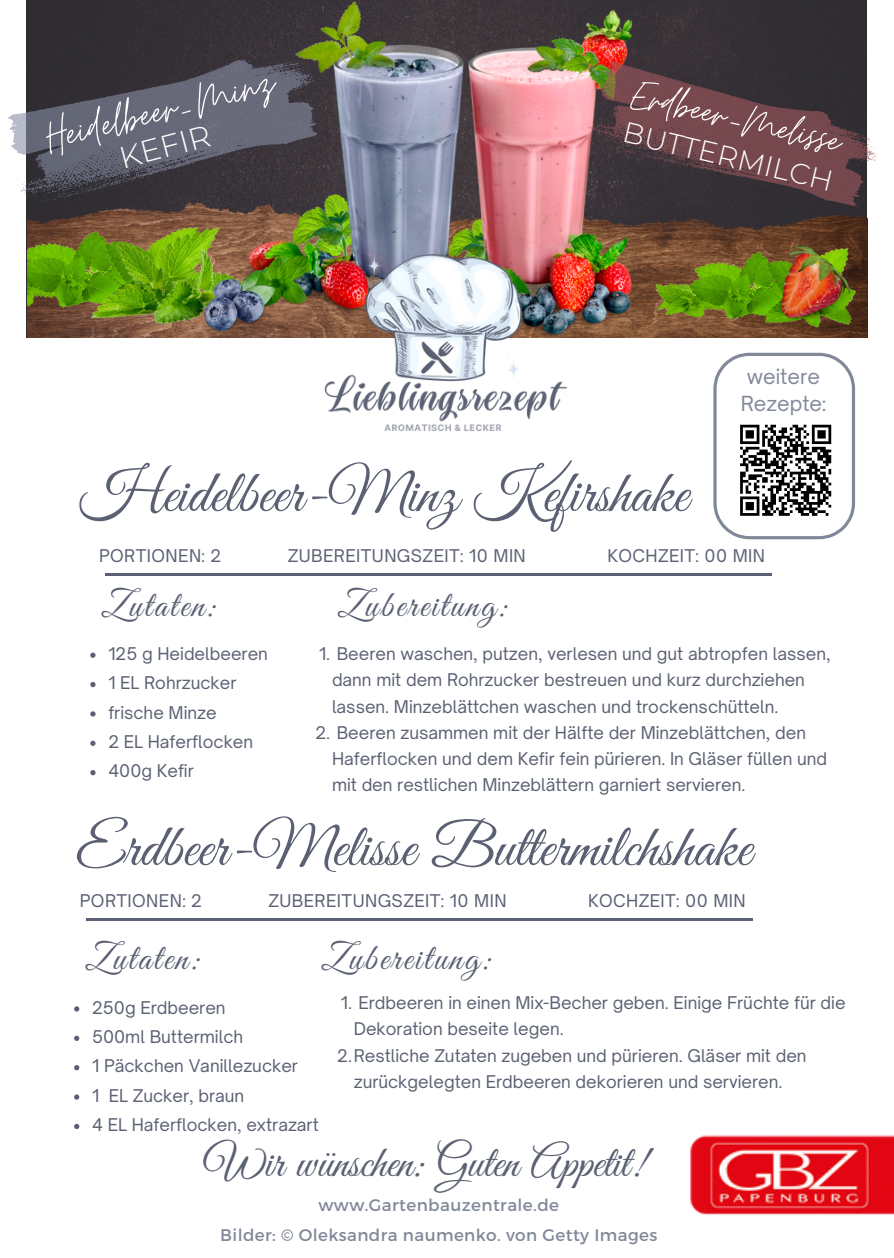
<style>
.page{position:relative;width:894px;height:1258px;background:#fff}
.page>*{position:absolute;margin:0;border:0;box-sizing:border-box;transform-origin:0 0}
.t1{font:60px "Great Vibes";color:#5b6173}
.t2{font:52.5px "Moon Time";color:#fffdfd}
.t3{font:49.2px "Moon Time";color:#fffdfd}
.t4{font:45px "Great Vibes";color:#5b6173}
.t5{font:36.9px "Great Vibes";letter-spacing:.07em;color:#5b6173}
.t6{font:300 30.6px "Montserrat";color:#fffdfd}
.t7{font:300 28.8px "Montserrat";color:#fffdfd}
.t8{font:20.1px "Open Sauce One";color:#818999}
.t9{font:16.8px/26.4px "Open Sauce One";color:#5b6173}
.t10{font:16.8px "Open Sauce One";letter-spacing:.025em;color:#5b6173}
.t11{font:16.8px "Montserrat";letter-spacing:.025em;color:#818999}
</style>
<div class="page">
<div style="left:27px;top:0;width:839px;height:57px;background:#332f34"></div>
<hr style="left:105px;top:574px;width:666px;height:2px;background:#5b6173">
<img style="left:690px;top:1135px;width:203px;height:80px">
<svg style="left:713px;top:353px;width:141px;height:186px"></svg>
<div style="left:727px;top:365px;width:108px;height:50px;background:#fff"></div>
<img style="left:27px;top:209px;width:617px;height:129px">
<svg style="left:90px;top:652px;width:5px;height:6px"></svg>
<svg style="left:90px;top:682px;width:5px;height:5px"></svg>
<svg style="left:90px;top:711px;width:5px;height:5px"></svg>
<svg style="left:90px;top:741px;width:5px;height:5px"></svg>
<svg style="left:90px;top:770px;width:5px;height:5px"></svg>
<img style="left:244px;top:0;width:388px;height:336px">
<img style="left:307px;top:251px;width:279px;height:180px">
<svg style="left:8px;top:44px;width:323px;height:165px;background:#58575f"></svg>
<svg style="left:582px;top:57px;width:295px;height:156px;background:#61484b"></svg>
<img style="left:27px;top:167px;width:191px;height:169px">
<img style="left:92px;top:229px;width:162px;height:94px">
<img style="left:193px;top:266px;width:88px;height:70px">
<img style="left:644px;top:195px;width:223px;height:143px">
<img style="left:781px;top:244px;width:79px;height:78px">
<hr style="left:86px;top:918px;width:666px;height:3px;background:#5b6173">
<svg style="left:74px;top:1006px;width:5px;height:5px"></svg>
<svg style="left:74px;top:1036px;width:5px;height:5px"></svg>
<svg style="left:74px;top:1065px;width:5px;height:5px"></svg>
<svg style="left:74px;top:1094px;width:5px;height:5px"></svg>
<svg style="left:74px;top:1124px;width:5px;height:5px"></svg>
<svg style="left:181px;top:110px;width:10px;height:4px"></svg>
<svg style="left:729px;top:122px;width:10px;height:4px"></svg>
<p class="t2" style="left:38px;top:107px;width:236px;rotate:-14deg">Heidelbeer Minz</p>
<p class="t3" style="left:639px;top:65px;width:215px;rotate:13deg">Erdbeer Melisse</p>
<p class="t6" style="left:115px;top:140px;width:94px;rotate:-15deg">KEFIR</p>
<p class="t7" style="left:627px;top:115px;width:216px;rotate:13deg">BUTTERMILCH</p>
<p class="t1" style="left:80px;top:460px;width:609px">Heidelbeer-Minz Kefirshake</p>
<p class="t8" style="left:746px;top:364px;width:75px">weitere</p>
<p class="t8" style="left:740px;top:391px;width:87px">Rezepte:</p>
<p class="t10" style="left:99px;top:545px;width:124px">PORTIONEN: 2</p>
<p class="t10" style="left:288px;top:545px;width:239px">ZUBEREITUNGSZEIT: 10 MIN</p>
<p class="t10" style="left:607px;top:545px;width:159px">KOCHZEIT: 00 MIN</p>
<p class="t5" style="left:101px;top:584px;width:116px">Zutaten:</p>
<p class="t5" style="left:337px;top:584px;width:172px">Zubereitung:</p>
<p class="t9" style="left:108px;top:640px;width:161px">125 g Heidelbeeren</p>
<p class="t9" style="left:108px;top:670px;width:130px">1 EL Rohrzucker</p>
<p class="t9" style="left:108px;top:699px;width:110px">frische Minze</p>
<p class="t9" style="left:108px;top:728px;width:146px">2 EL Haferflocken</p>
<p class="t9" style="left:108px;top:758px;width:87px">400g Kefir</p>
<p class="t9" style="left:332px;top:640px;width:500px;text-indent:-13px">1. Beeren waschen, putzen, verlesen und gut abtropfen lassen, dann mit dem Rohrzucker bestreuen und kurz durchziehen lassen. Minzeblättchen waschen und trockenschütteln.</p>
<p class="t9" style="left:332px;top:719px;width:496px;text-indent:-17px">2. Beeren zusammen mit der Hälfte der Minzeblättchen, den<br>Haferflocken und dem Kefir fein pürieren. In Gläser füllen und mit den restlichen Minzeblättern garniert servieren.</p>
<p class="t1" style="left:76px;top:814px;width:677px">Erdbeer-Melisse Buttermilchshake</p>
<p class="t10" style="left:80px;top:890px;width:124px">PORTIONEN: 2</p>
<p class="t10" style="left:268px;top:890px;width:239px">ZUBEREITUNGSZEIT: 10 MIN</p>
<p class="t10" style="left:588px;top:890px;width:159px">KOCHZEIT: 00 MIN</p>
<p class="t5" style="left:85px;top:938px;width:116px">Zutaten:</p>
<p class="t5" style="left:321px;top:938px;width:172px">Zubereitung:</p>
<p class="t9" style="left:353px;top:989px;width:493px;text-indent:-13px">1. Erdbeeren in einen Mix-Becher geben. Einige Früchte für die<br>Dekoration beseite legen.</p>
<p class="t9" style="left:337px;top:1042px;width:470px;text-align:center">2.Restliche Zutaten zugeben und pürieren. Gläser mit den zurückgelegten Erdbeeren dekorieren und servieren.</p>
<p class="t9" style="left:92px;top:994px;width:135px">250g Erdbeeren</p>
<p class="t9" style="left:92px;top:1023px;width:152px">500ml Buttermilch</p>
<p class="t9" style="left:92px;top:1053px;width:207px">1 Päckchen Vanillezucker</p>
<p class="t9" style="left:92px;top:1082px;width:153px">1 EL Zucker, braun</p>
<p class="t9" style="left:92px;top:1111px;width:228px">4 EL Haferflocken, extrazart</p>
<p class="t4" style="left:204px;top:1138px;width:442px">Wir wünschen: Guten Appetit!</p>
<p class="t11" style="left:318px;top:1194px;width:242px">www.Gartenbauzentrale.de</p>
<p class="t11" style="left:220px;top:1224px;width:438px">Bilder: © Oleksandra naumenko. von Getty Images</p>
</div>
